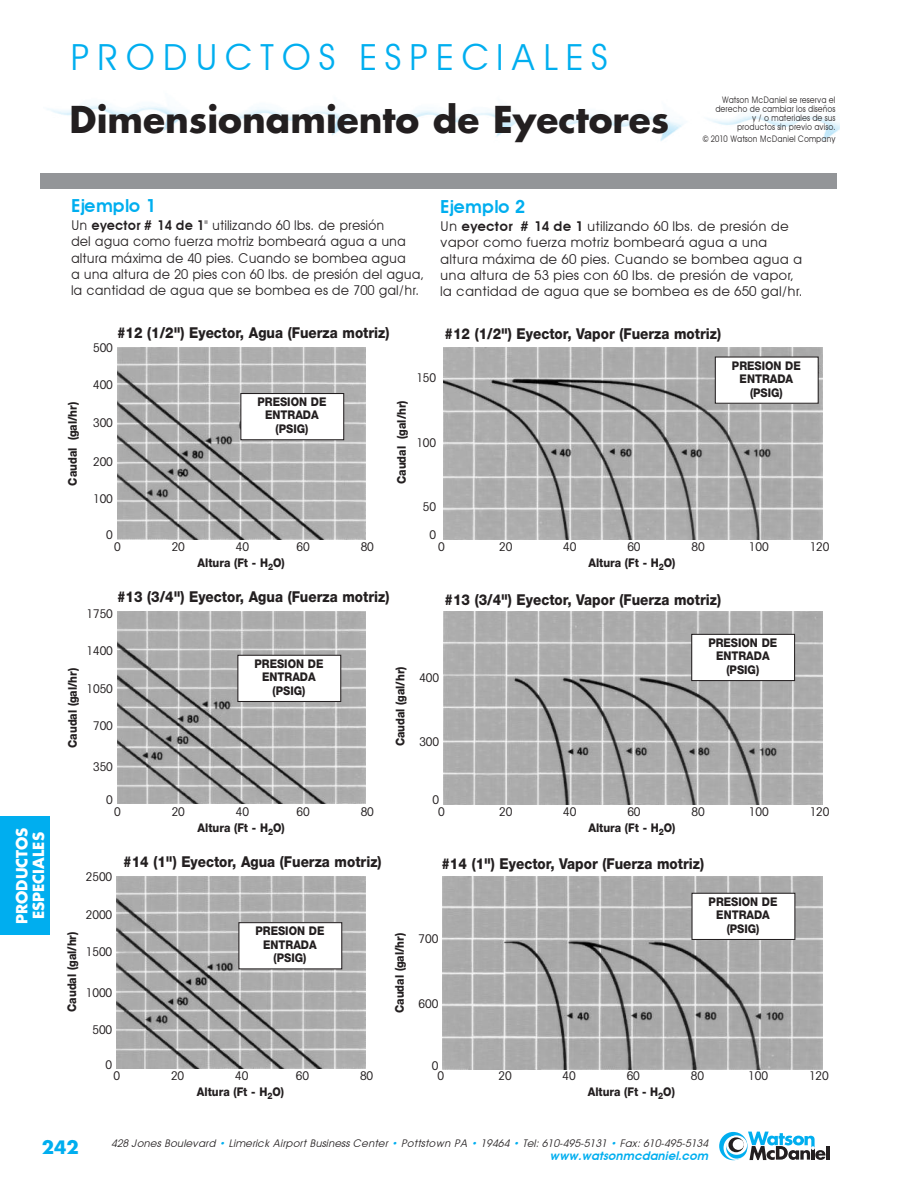
<style>
.page{position:relative;width:918px;height:1188px;background:#fff}
.page>*{position:absolute;margin:0;border:0;box-sizing:border-box;transform-origin:0 0}
.t1{font:700 36px "Futura";color:#231f20}
.t2{font:36px "Avant Garde";letter-spacing:.165em;color:#00aeef}
.t3{font:600 18px "Avant Garde";letter-spacing:.005em;color:#00aeef}
.t4{font:700 18px "Futura";color:#00aeef}
.t5{font:800 15px "Helvetica Neue";color:#231f20;scale:.9 1}
.t6{font:700 15px/16.5px "Futura";color:#fff;text-align:center}
.t7{font:13.5px/16.2px "Avant Garde";color:#231f20;scale:.96 1}
.t8{font:13.5px/16.2px "Avant Garde";color:#231f20}
.t9{font:800 12px/13.5px "Helvetica Neue";color:#231f20;text-align:center;scale:.9 1}
.t10{font:condensed 12px "Avant Garde";letter-spacing:-.005em;color:#231f20}
.t11{font:italic 600 12px "Avant Garde";color:#00aeef}
.t12{font:italic 10.5px "Avant Garde";color:#231f20}
.t13{font:9px/9px "Avant Garde";color:#231f20;text-align:right;scale:.85 1}
.s1{font-weight:600}
.s2{color:#00aeef}
</style>
<div class="page">
<img style="left:47px;top:105px;width:793px;height:36px">
<div style="left:40px;top:174px;width:797px;height:15px;background:#939598"></div>
<hr style="left:826px;top:1146px;width:4px;height:14px;background:#231f20">
<svg style="left:748px;top:1132px;width:77px;height:28px"></svg>
<svg style="left:719px;top:1132px;width:28px;height:28px"></svg>
<svg style="left:724px;top:1136px;width:23px;height:24px"></svg>
<svg style="left:726px;top:1138px;width:21px;height:21px"></svg>
<svg style="left:726px;top:1135px;width:21px;height:20px"></svg>
<svg style="left:728px;top:1137px;width:16px;height:15px"></svg>
<div style="left:733px;top:1139px;width:11px;height:11px;background:#fff;border-radius:50%"></div>
<img style="left:443px;top:347px;width:380px;height:193px">
<img style="left:443px;top:612px;width:380px;height:192px">
<img style="left:117px;top:347px;width:249px;height:192px">
<img style="left:117px;top:612px;width:249px;height:192px">
<img style="left:442px;top:877px;width:380px;height:193px">
<img style="left:117px;top:877px;width:248px;height:191px">
<div style="left:0;top:816px;width:50px;height:119px;background:#00aeef"></div>
<div style="left:692px;top:634px;width:103px;height:47px;background:#fff"></div>
<div style="left:691px;top:634px;width:104px;height:47px;border:1px solid #231f20"></div>
<div style="left:238px;top:655px;width:103px;height:47px;background:#fff"></div>
<div style="left:237px;top:655px;width:104px;height:47px;border:1px solid #231f20"></div>
<div style="left:239px;top:923px;width:103px;height:46px;background:#fff"></div>
<div style="left:238px;top:922px;width:104px;height:47px;border:1px solid #231f20"></div>
<div style="left:692px;top:893px;width:103px;height:46px;background:#fff"></div>
<div style="left:691px;top:893px;width:104px;height:47px;border:1px solid #231f20"></div>
<div style="left:241px;top:394px;width:103px;height:46px;background:#fff"></div>
<div style="left:240px;top:393px;width:104px;height:47px;border:1px solid #231f20"></div>
<div style="left:715px;top:357px;width:103px;height:46px;background:#fff"></div>
<div style="left:715px;top:357px;width:104px;height:47px;border:1px solid #231f20"></div>
<h1 class="t2" style="left:70px;top:39px;width:540px">PRODUCTOS ESPECIALES</h1>
<h1 class="t1" style="left:70px;top:103px;width:601px">Dimensionamiento de Eyectores</h1>
<p class="t13" style="left:715px;top:96px;width:143px">Watson McDaniel se reserva el derecho de cambiar los diseños y / o materiales de sus productos sin previo aviso.</p>
<p class="t13" style="left:703px;top:135px;width:158px">© 2010 Watson McDaniel Company</p>
<h2 class="t3" style="left:71px;top:197px;width:87px">Ejemplo 1</h2>
<p class="t7" style="left:71px;top:218px;width:369px">Un <span class="s1">eyector # 14 de 1</span>" utilizando 60 lbs. de presión<br>del agua como fuerza motriz bombeará agua a una altura máxima de 40 pies. Cuando se bombea agua<br>a una altura de 20 pies con 60 lbs. de presión del agua, la cantidad de agua que se bombea es de 700 gal/hr.</p>
<h2 class="t3" style="left:440px;top:198px;width:87px">Ejemplo 2</h2>
<p class="t8" style="left:440px;top:219px;width:364px">Un <span class="s1">eyector # 14 de 1</span> utilizando 60 lbs. de presión de vapor como fuerza motriz bombeará agua a una altura máxima de 60 pies. Cuando se bombea agua a una altura de 53 pies con 60 lbs. de presión de vapor, la cantidad de agua que se bombea es de 650 gal/hr.</p>
<p class="t6" style="left:15px;top:924px;width:98px;rotate:-90deg">PRODUCTOS<br>ESPECIALES</p>
<p class="t9" style="left:67px;top:486px;width:94px;rotate:-90deg">Caudal (gal/hr)</p>
<p class="t9" style="left:67px;top:748px;width:90px;rotate:-90deg">Caudal (gal/hr)</p>
<p class="t5" style="left:117px;top:327px;width:304px">#12 (1/2") Eyector, Agua (Fuerza motriz)</p>
<p class="t10" style="left:93px;top:343px;width:21px">500</p>
<p class="t10" style="left:93px;top:381px;width:21px">400</p>
<p class="t10" style="left:93px;top:418px;width:21px">300</p>
<p class="t10" style="left:93px;top:457px;width:21px">200</p>
<p class="t10" style="left:93px;top:495px;width:21px">100</p>
<p class="t10" style="left:106px;top:531px;width:8px">0</p>
<p class="t9" style="left:257px;top:396px;width:78px">PRESION DE<br>ENTRADA (PSIG)</p>
<p class="t10" style="left:114px;top:543px;width:8px">0</p>
<p class="t10" style="left:172px;top:543px;width:15px">20</p>
<p class="t10" style="left:236px;top:543px;width:15px">40</p>
<p class="t10" style="left:297px;top:543px;width:15px">60</p>
<p class="t10" style="left:361px;top:543px;width:15px">80</p>
<p class="t9" style="left:198px;top:557px;width:98px">Altura (Ft - H<sub>2</sub>O)</p>
<p class="t9" style="left:396px;top:484px;width:94px;rotate:-90deg">Caudal (gal/hr)</p>
<p class="t5" style="left:117px;top:591px;width:304px">#13 (3/4") Eyector, Agua (Fuerza motriz)</p>
<p class="t10" style="left:87px;top:609px;width:28px">1750</p>
<p class="t10" style="left:87px;top:647px;width:28px">1400</p>
<p class="t10" style="left:87px;top:684px;width:28px">1050</p>
<p class="t10" style="left:93px;top:722px;width:21px">700</p>
<p class="t10" style="left:93px;top:762px;width:21px">350</p>
<p class="t10" style="left:106px;top:795px;width:8px">0</p>
<p class="t9" style="left:255px;top:658px;width:78px">PRESION DE<br>ENTRADA (PSIG)</p>
<p class="t10" style="left:114px;top:807px;width:8px">0</p>
<p class="t10" style="left:172px;top:807px;width:15px">20</p>
<p class="t10" style="left:236px;top:807px;width:15px">40</p>
<p class="t10" style="left:297px;top:807px;width:15px">60</p>
<p class="t10" style="left:361px;top:807px;width:15px">80</p>
<p class="t9" style="left:198px;top:822px;width:98px">Altura (Ft - H<sub>2</sub>O)</p>
<p class="t5" style="left:123px;top:856px;width:289px">#14 (1") Eyector, Agua (Fuerza motriz)</p>
<p class="t9" style="left:395px;top:746px;width:90px;rotate:-90deg">Caudal (gal/hr)</p>
<p class="t9" style="left:66px;top:1012px;width:90px;rotate:-90deg">Caudal (gal/hr)</p>
<p class="t10" style="left:86px;top:873px;width:28px">2500</p>
<p class="t10" style="left:86px;top:910px;width:28px">2000</p>
<p class="t10" style="left:86px;top:948px;width:28px">1500</p>
<p class="t10" style="left:86px;top:988px;width:28px">1000</p>
<p class="t10" style="left:92px;top:1026px;width:21px">500</p>
<p class="t10" style="left:106px;top:1060px;width:8px">0</p>
<p class="t9" style="left:256px;top:925px;width:78px">PRESION DE<br>ENTRADA (PSIG)</p>
<p class="t10" style="left:114px;top:1072px;width:8px">0</p>
<p class="t10" style="left:171px;top:1072px;width:15px">20</p>
<p class="t10" style="left:235px;top:1072px;width:15px">40</p>
<p class="t10" style="left:296px;top:1072px;width:15px">60</p>
<p class="t10" style="left:360px;top:1072px;width:15px">80</p>
<p class="t9" style="left:197px;top:1086px;width:98px">Altura (Ft - H<sub>2</sub>O)</p>
<p class="t9" style="left:394px;top:1013px;width:90px;rotate:-90deg">Caudal (gal/hr)</p>
<p class="t5" style="left:445px;top:328px;width:309px">#12 (1/2") Eyector, Vapor (Fuerza motriz)</p>
<p class="t10" style="left:416px;top:373px;width:21px">150</p>
<p class="t9" style="left:732px;top:360px;width:78px">PRESION DE<br>ENTRADA (PSIG)</p>
<p class="t10" style="left:416px;top:438px;width:21px">100</p>
<p class="t10" style="left:423px;top:503px;width:15px">50</p>
<p class="t10" style="left:430px;top:531px;width:8px">0</p>
<p class="t10" style="left:438px;top:543px;width:8px">0</p>
<p class="t10" style="left:499px;top:543px;width:15px">20</p>
<p class="t10" style="left:563px;top:543px;width:15px">40</p>
<p class="t10" style="left:627px;top:543px;width:15px">60</p>
<p class="t10" style="left:691px;top:543px;width:15px">80</p>
<p class="t10" style="left:749px;top:543px;width:21px">100</p>
<p class="t10" style="left:810px;top:543px;width:21px">120</p>
<p class="t9" style="left:588px;top:557px;width:98px">Altura (Ft - H<sub>2</sub>O)</p>
<p class="t5" style="left:445px;top:594px;width:309px">#13 (3/4") Eyector, Vapor (Fuerza motriz)</p>
<p class="t10" style="left:419px;top:673px;width:21px">400</p>
<p class="t10" style="left:419px;top:738px;width:21px">300</p>
<p class="t10" style="left:433px;top:795px;width:8px">0</p>
<p class="t9" style="left:708px;top:637px;width:78px">PRESION DE<br>ENTRADA (PSIG)</p>
<p class="t10" style="left:438px;top:807px;width:8px">0</p>
<p class="t10" style="left:499px;top:807px;width:15px">20</p>
<p class="t10" style="left:563px;top:807px;width:15px">40</p>
<p class="t10" style="left:627px;top:807px;width:15px">60</p>
<p class="t10" style="left:691px;top:807px;width:15px">80</p>
<p class="t10" style="left:749px;top:807px;width:21px">100</p>
<p class="t10" style="left:810px;top:807px;width:21px">120</p>
<p class="t9" style="left:588px;top:822px;width:98px">Altura (Ft - H<sub>2</sub>O)</p>
<p class="t5" style="left:441px;top:858px;width:293px">#14 (1") Eyector, Vapor (Fuerza motriz)</p>
<p class="t10" style="left:419px;top:934px;width:22px">700</p>
<p class="t10" style="left:419px;top:999px;width:22px">600</p>
<p class="t9" style="left:709px;top:896px;width:78px">PRESION DE<br>ENTRADA (PSIG)</p>
<p class="t10" style="left:432px;top:1061px;width:8px">0</p>
<p class="t10" style="left:438px;top:1072px;width:8px">0</p>
<p class="t10" style="left:498px;top:1072px;width:15px">20</p>
<p class="t10" style="left:563px;top:1072px;width:15px">40</p>
<p class="t10" style="left:627px;top:1072px;width:15px">60</p>
<p class="t10" style="left:691px;top:1072px;width:15px">80</p>
<p class="t10" style="left:748px;top:1072px;width:21px">100</p>
<p class="t10" style="left:809px;top:1072px;width:21px">120</p>
<p class="t9" style="left:588px;top:1086px;width:98px">Altura (Ft - H<sub>2</sub>O)</p>
<h2 class="t4" style="left:42px;top:1139px;width:39px">242</h2>
<p class="t12" style="left:111px;top:1138px;width:601px">428 Jones Boulevard <span class="s2">•</span> Limerick Airport Business Center <span class="s2">•</span> Pottstown PA <span class="s2">•</span> 19464 <span class="s2">•</span> Tel: 610-495-5131 <span class="s2">•</span> Fax: 610-495-5134</p>
<p class="t11" style="left:549px;top:1150px;width:162px">www.watsonmcdaniel.com</p>
</div>
